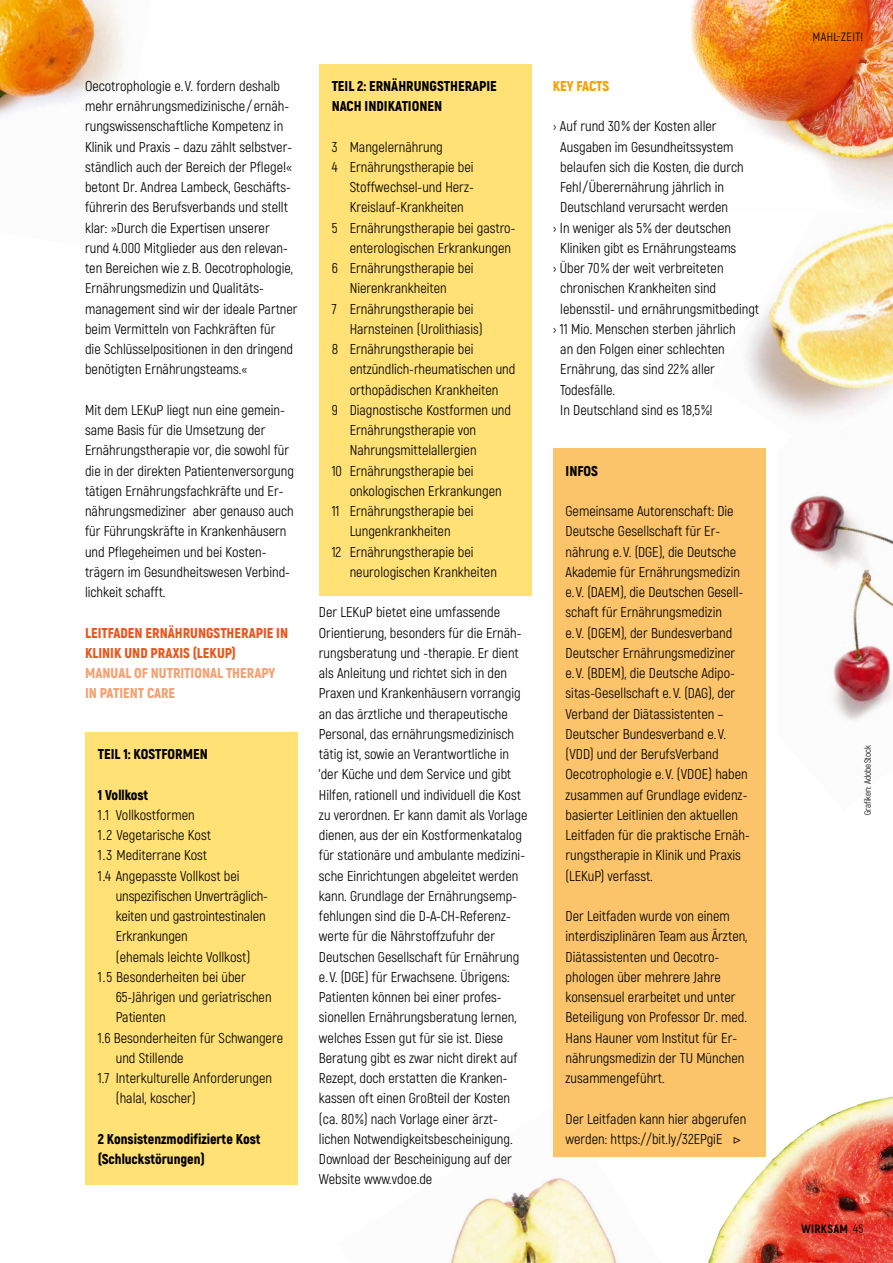
<style>
.page{position:relative;width:893px;height:1263px;background:#fff}
.page>*{position:absolute;margin:0;border:0;box-sizing:border-box;transform-origin:0 0}
.t1{font:14.25px/20.2px "Akrobat";color:#000}
.t2{font:900 14.25px/20.2px "Akrobat";color:#000}
.t3{font:900 14.25px/20.2px "Akrobat";color:#ea551b}
.t4{font:900 14.25px/20.2px "Akrobat";color:#f5a071}
.t5{font:900 14.25px "Akrobat";letter-spacing:-.005em;color:#f6a000}
.t6{font:12px "Akrobat";letter-spacing:.03em;color:#000}
.t7{font:800 12px "Akrobat";letter-spacing:.03em;color:#000}
.t8{font:9px "Akrobat";color:#000}
.s1{font-family:"Minion Pro"}
.s2{font-weight:400}
</style>
<div class="page">
<img style="left:790px;top:498px;width:103px;height:223px">
<img style="left:746px;top:221px;width:147px;height:277px">
<img style="left:690px;top:0;width:203px;height:200px">
<img style="left:707px;top:1092px;width:186px;height:171px">
<img style="left:449px;top:1177px;width:169px;height:86px">
<img style="left:0;top:0;width:125px;height:117px">
<div style="left:85px;top:732px;width:213px;height:452px;background:#ffe175"></div>
<div style="left:319px;top:64px;width:212px;height:532px;background:#ffe175"></div>
<div style="left:553px;top:448px;width:212px;height:709px;background:#fbc46a"></div>
<p class="t1" style="left:85px;top:76px;width:214px">Oecotrophologie e.V. fordern deshalb mehr ernährungsmedizinische/ernäh&shy;rungswissenschaftliche Kompetenz in Klinik und Praxis – dazu zählt selbstver&shy;ständlich auch der Bereich der Pflege!« betont Dr. Andrea Lambeck, Geschäfts&shy;führerin des Berufsverbands und stellt klar: »Durch die Expertisen unserer rund 4.000 Mitglieder aus den relevan&shy;ten Bereichen wie z.B. Oecotrophologie, Ernährungsmedizin und Qualitäts&shy;management sind wir der ideale Partner beim Vermitteln von Fachkräften für<br>die Schlüsselpositionen in den dringend benötigten Ernährungsteams.«</p>
<p class="t1" style="left:85px;top:400px;width:211px">Mit dem LEKuP liegt nun eine gemein&shy;same Basis für die Umsetzung der Ernährungstherapie vor, die sowohl für die in der direkten Patientenversorgung tätigen Ernährungsfachkräfte und Er&shy;nährungsmediziner aber genauso auch für Führungskräfte in Krankenhäusern und Pflegeheimen und bei Kosten&shy;trägern im Gesundheitswesen Verbind&shy;lichkeit schafft.</p>
<p class="t3" style="left:85px;top:622px;width:205px">LEITFADEN ERNÄHRUNGSTHERAPIE IN<br>KLINIK UND PRAXIS (LEKUP)</p>
<p class="t4" style="left:85px;top:663px;width:192px">MANUAL OF NUTRITIONAL THERAPY<br>IN PATIENT CARE</p>
<p class="t2" style="left:98px;top:744px;width:112px">TEIL 1: KOSTFORMEN</p>
<p class="t2" style="left:98px;top:784px;width:52px">1 Vollkost</p>
<p class="t1" style="left:98px;top:805px;width:99px">1.1 Vollkostformen</p>
<p class="t1" style="left:98px;top:825px;width:115px">1.2 Vegetarische Kost</p>
<p class="t1" style="left:98px;top:845px;width:111px">1.3 Mediterrane Kost</p>
<p class="t1" style="left:98px;top:865px;width:143px">1.4 Angepasste Vollkost bei</p>
<p class="t1" style="left:116px;top:886px;width:154px">unspezifischen Unverträglich-</p>
<p class="t1" style="left:116px;top:906px;width:151px">keiten und gastrointestinalen</p>
<p class="t1" style="left:116px;top:926px;width:73px">Erkrankungen</p>
<p class="t1" style="left:116px;top:946px;width:136px">(ehemals leichte Vollkost)</p>
<p class="t1" style="left:98px;top:967px;width:149px">1.5 Besonderheiten bei über</p>
<p class="t1" style="left:116px;top:987px;width:157px">65-Jährigen und geriatrischen</p>
<p class="t1" style="left:116px;top:1007px;width:52px">Patienten</p>
<p class="t1" style="left:98px;top:1027px;width:187px">1.6 Besonderheiten für Schwangere</p>
<p class="t1" style="left:116px;top:1048px;width:69px">und Stillende</p>
<p class="t1" style="left:98px;top:1068px;width:176px">1.7 Interkulturelle Anforderungen</p>
<p class="t1" style="left:116px;top:1088px;width:81px">(halal, koscher)</p>
<p class="t2" style="left:98px;top:1129px;width:164px">2 Konsistenzmodifizierte Kost (Schluckstörungen)</p>
<p class="t2" style="left:332px;top:76px;width:167px">TEIL 2: ERNÄHRUNGSTHERAPIE<br>NACH INDIKATIONEN</p>
<p class="t1" style="left:332px;top:136px;width:113px">3 Mangelernährung</p>
<p class="t1" style="left:332px;top:157px;width:143px">4 Ernährungstherapie bei</p>
<p class="t1" style="left:350px;top:177px;width:126px">Stoffwechsel-und Herz-</p>
<p class="t1" style="left:350px;top:197px;width:116px">Kreislauf-Krankheiten</p>
<p class="t1" style="left:332px;top:217px;width:185px">5 Ernährungstherapie bei gastro-</p>
<p class="t1" style="left:350px;top:238px;width:163px">enterologischen Erkrankungen</p>
<p class="t1" style="left:332px;top:258px;width:143px">6 Ernährungstherapie bei</p>
<p class="t1" style="left:350px;top:278px;width:99px">Nierenkrankheiten</p>
<p class="t1" style="left:332px;top:298px;width:143px">7 Ernährungstherapie bei</p>
<p class="t1" style="left:350px;top:319px;width:135px">Harnsteinen (Urolithiasis)</p>
<p class="t1" style="left:332px;top:339px;width:143px">8 Ernährungstherapie bei</p>
<p class="t1" style="left:350px;top:359px;width:167px">entzündlich-rheumatischen und</p>
<p class="t1" style="left:350px;top:379px;width:150px">orthopädischen Krankheiten</p>
<p class="t1" style="left:332px;top:400px;width:181px">9 Diagnostische Kostformen und</p>
<p class="t1" style="left:350px;top:420px;width:128px">Ernährungstherapie von</p>
<p class="t1" style="left:350px;top:440px;width:128px">Nahrungsmittelallergien</p>
<p class="t1" style="left:332px;top:460px;width:143px">10 Ernährungstherapie bei</p>
<p class="t1" style="left:350px;top:481px;width:154px">onkologischen Erkrankungen</p>
<p class="t1" style="left:332px;top:501px;width:143px">11 Ernährungstherapie bei</p>
<p class="t1" style="left:350px;top:521px;width:102px">Lungenkrankheiten</p>
<p class="t1" style="left:332px;top:541px;width:143px">12 Ernährungstherapie bei</p>
<p class="t1" style="left:350px;top:562px;width:149px">neurologischen Krankheiten</p>
<p class="t1" style="left:319px;top:602px;width:210px">Der LEKuP bietet eine umfassende Orientierung, besonders für die Ernäh&shy;rungsberatung und -therapie. Er dient als Anleitung und richtet sich in den Praxen und Krankenhäusern vorrangig an das ärztliche und therapeutische Personal, das ernährungsmedizinisch tätig ist, sowie an Verantwortliche in 'der Küche und dem Service und gibt Hilfen, rationell und individuell die Kost zu verordnen. Er kann damit als Vorlage dienen, aus der ein Kostformenkatalog für stationäre und ambulante medizini&shy;sche Einrichtungen abgeleitet werden kann. Grundlage der Ernährungsemp&shy;fehlungen sind die D-A-CH-Referenz&shy;werte für die Nährstoffzufuhr der Deutschen Gesellschaft für Ernährung e.V. (DGE) für Erwachsene. Übrigens:<br>Patienten können bei einer profes&shy;sionellen Ernährungsberatung lernen, welches Essen gut für sie ist. Diese Beratung gibt es zwar nicht direkt auf Rezept, doch erstatten die Kranken&shy;kassen oft einen Großteil der Kosten (ca. 80%) nach Vorlage einer ärzt&shy;lichen Notwendigkeitsbescheinigung.<br>Download der Bescheinigung auf der Website www.vdoe.de</p>
<p class="t5" style="left:553px;top:77px;width:58px">KEY FACTS</p>
<p class="t1" style="left:553px;top:116px;width:165px">› Auf rund 30% der Kosten aller</p>
<p class="t1" style="left:560px;top:136px;width:175px">Ausgaben im Gesundheitssystem</p>
<p class="t1" style="left:560px;top:157px;width:185px">belaufen sich die Kosten, die durch</p>
<p class="t1" style="left:560px;top:177px;width:165px">Fehl/Überernährung jährlich in</p>
<p class="t1" style="left:560px;top:197px;width:169px">Deutschland verursacht werden</p>
<p class="t1" style="left:553px;top:217px;width:180px">› In weniger als 5% der deutschen</p>
<p class="t1" style="left:560px;top:238px;width:178px">Kliniken gibt es Ernährungsteams</p>
<p class="t1" style="left:553px;top:258px;width:172px">› Über 70% der weit verbreiteten</p>
<p class="t1" style="left:560px;top:278px;width:157px">chronischen Krankheiten sind</p>
<p class="t1" style="left:560px;top:298px;width:200px">lebensstil- und ernährungsmitbedingt</p>
<p class="t1" style="left:553px;top:319px;width:184px">› 11 Mio. Menschen sterben jährlich</p>
<p class="t1" style="left:560px;top:339px;width:166px">an den Folgen einer schlechten</p>
<p class="t1" style="left:560px;top:359px;width:156px">Ernährung, das sind 22% aller</p>
<p class="t1" style="left:560px;top:379px;width:56px">Todesfälle.</p>
<p class="t1" style="left:560px;top:400px;width:154px">In Deutschland sind es 18,5%!</p>
<p class="t2" style="left:566px;top:460px;width:34px">INFOS</p>
<p class="t1" style="left:566px;top:501px;width:186px">Gemeinsame Autorenschaft: Die<br>Deutsche Gesellschaft für Er&shy;nährung e.V. (DGE), die Deutsche<br>Akademie für Ernährungsmedizin e.V. (DAEM), die Deutschen Gesell&shy;schaft für Ernährungsmedizin<br>e.V. (DGEM), der Bundesverband<br>Deutscher Ernährungsmediziner e.V. (BDEM), die Deutsche Adipo&shy;sitas-Gesellschaft e.V. (DAG), der<br>Verband der Diätassistenten –<br>Deutscher Bundesverband e.V. (VDD) und der BerufsVerband<br>Oecotrophologie e.V. (VDOE) haben zusammen auf Grundlage evidenz&shy;basierter Leitlinien den aktuellen<br>Leitfaden für die praktische Ernäh&shy;rungstherapie in Klinik und Praxis (LEKuP) verfasst.</p>
<p class="t1" style="left:566px;top:906px;width:183px">Der Leitfaden wurde von einem interdisziplinären Team aus Ärzten,<br>Diätassistenten und Oecotro&shy;phologen über mehrere Jahre konsensuel erarbeitet und unter<br>Beteiligung von Professor Dr. med.<br>Hans Hauner vom Institut für Er&shy;nährungsmedizin der TU München zusammengeführt.</p>
<p class="t1" style="left:566px;top:1108px;width:182px">Der Leitfaden kann hier abgerufen werden: https://bit.ly/32EPgiE <span class="s1">▷</span></p>
<p class="t6" style="left:813px;top:29px;width:52px">MAHL-ZEIT!</p>
<p class="t8" style="left:862px;top:815px;width:72px;rotate:-90deg">Grafiken: AdobeStock</p>
<p class="t7" style="left:801px;top:1221px;width:63px">WIRKSAM <span class="s2">45</span></p>
</div>
